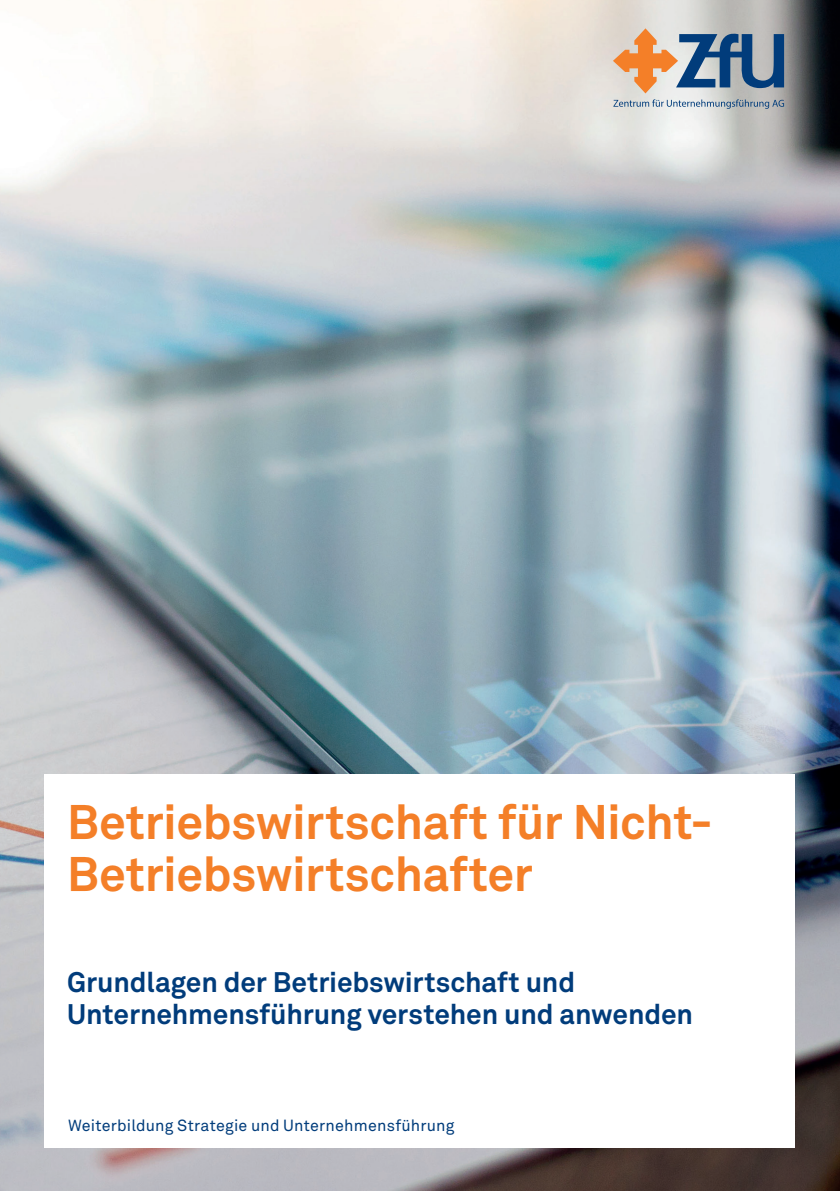
<style>
.page{position:relative;width:840px;height:1191px;background:#fff}
.page>*{position:absolute;margin:0;border:0;box-sizing:border-box;transform-origin:0 0}
.t1{font:700 48px/52px "Akkurat Office";letter-spacing:-.005em;color:#f47f28}
.t2{font:700 28px/32px "Akkurat Office";letter-spacing:-.005em;color:#013c7b}
.t3{font:16px "Akkurat Office";letter-spacing:.01em;color:#013c7b}
</style>
<div class="page">
<img style="left:0;top:0;width:839px;height:1191px">
<svg style="left:612px;top:28px;width:171px;height:65px;background:#9e9c9e"></svg>
<svg style="left:613px;top:99px;width:170px;height:10px;background:#adb9c3"></svg>
<div style="left:44px;top:774px;width:750px;height:373px;background:#fff"></div>
<h1 class="t1" style="left:67px;top:796px;width:646px">Betriebswirtschaft für Nicht-<br>Betriebswirtschafter</h1>
<p class="t2" style="left:67px;top:966px;width:627px">Grundlagen der Betriebswirtschaft und<br>Unternehmensführung verstehen und anwenden</p>
<p class="t3" style="left:68px;top:1116px;width:387px">Weiterbildung Strategie und Unternehmensführung</p>
</div>
